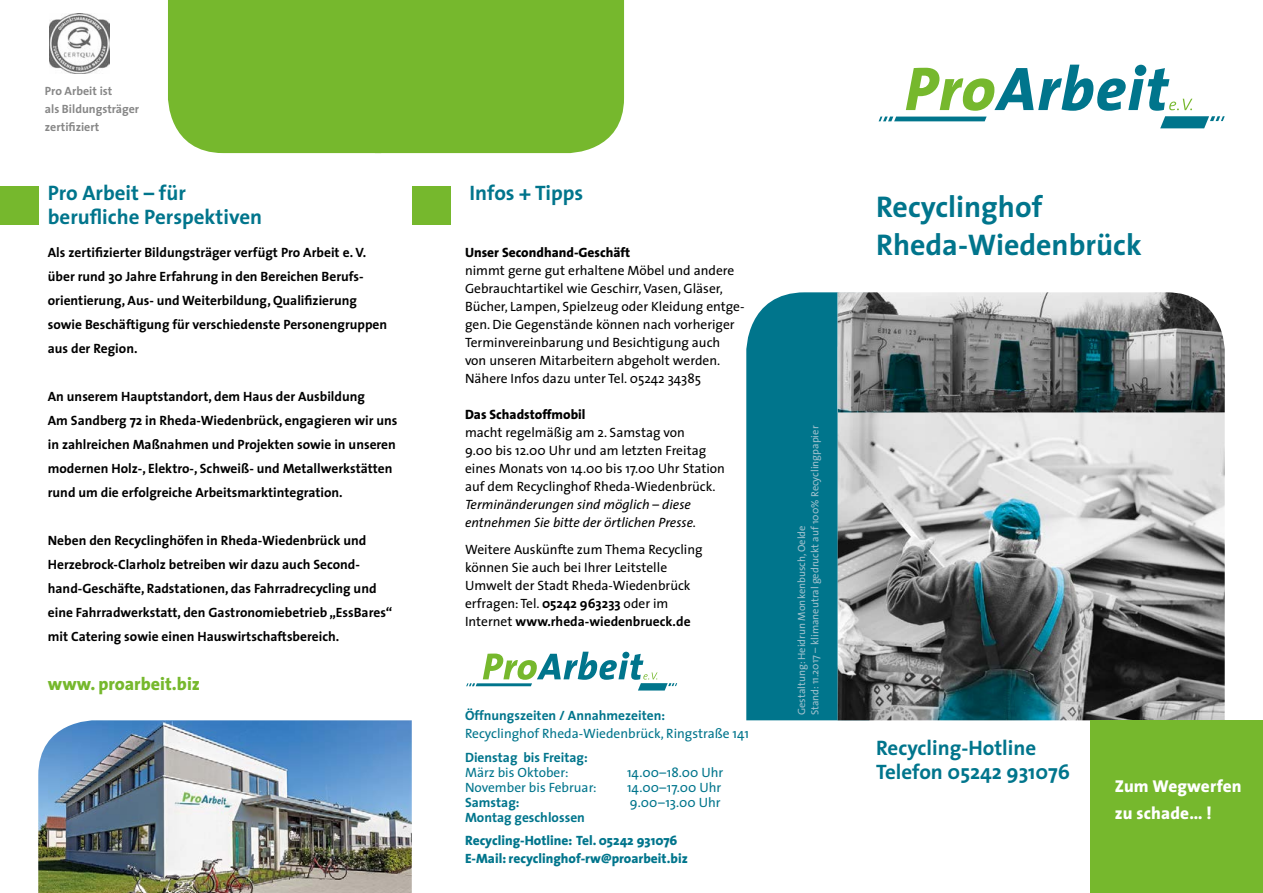
<style>
.page{position:relative;width:1263px;height:893px;background:#fff}
.page>*{position:absolute;margin:0;border:0;box-sizing:border-box;transform-origin:0 0}
.t1{font:700 30px/37.8px "The Sans";color:#00758c}
.t2{font:700 21px/24px "The Sans";color:#00758c}
.t3{font:800 18px "The Sans";color:#76b82d}
.t4{font:800 17.25px/27px "The Sans";letter-spacing:.01em;color:#fff}
.t5{font:700 13.5px/24px "The Sans";color:#000}
.t6{font:13.5px/18px "The Sans";color:#000}
.t7{font:13.5px "The Sans";color:#00758c}
.t8{font:700 13.5px "The Sans";color:#00758c}
.t9{font:800 13.5px/18px "The Sans";color:#00758c}
.t10{font:italic 13.5px/18px "The Sans";color:#000}
.t11{font:800 13.5px "The Sans";color:#000}
.t12{font:700 12px/18px "The Sans";color:#878787}
.t13{font:10.5px/13.5px "The Sans";color:#a1c1ce}
.s1{font-weight:700}
</style>
<div class="page">
<div style="left:746px;top:292px;width:92px;height:428px;background:#00758c"></div>
<svg style="left:878px;top:65px;width:347px;height:63px"></svg>
<svg style="left:466px;top:652px;width:211px;height:38px"></svg>
<img style="left:838px;top:412px;width:387px;height:308px">
<img style="left:838px;top:292px;width:387px;height:120px">
<div style="left:1090px;top:720px;width:173px;height:173px;background:#76b82d"></div>
<div style="left:168px;top:0;width:456px;height:153px;background:#76b82d"></div>
<img style="left:38px;top:720px;width:374px;height:173px">
<div style="left:0;top:186px;width:38px;height:38px;background:#76b82d"></div>
<div style="left:412px;top:186px;width:39px;height:38px;background:#76b82d"></div>
<img style="left:49px;top:14px;width:61px;height:59px">
<p class="t12" style="left:45px;top:81px;width:96px">Pro Arbeit ist<br>als Bildungsträger zertifiziert</p>
<h2 class="t2" style="left:48px;top:181px;width:139px">Pro Arbeit – für</h2>
<h2 class="t2" style="left:470px;top:181px;width:115px">Infos + Tipps</h2>
<h2 class="t2" style="left:48px;top:205px;width:216px">berufliche Perspektiven</h2>
<p class="t5" style="left:48px;top:240px;width:341px">Als zertifizierter Bildungsträger verfügt Pro Arbeit e. V. über rund 30 Jahre Erfahrung in den Bereichen Berufs&shy;orientierung, Aus- und Weiterbildung, Qualifizierung sowie Beschäftigung für verschiedenste Personengruppen aus der Region.</p>
<p class="t5" style="left:48px;top:384px;width:351px">An unserem Hauptstandort, dem Haus der Ausbildung<br>Am Sandberg 72 in Rheda-Wiedenbrück, engagieren wir uns in zahlreichen Maßnahmen und Projekten sowie in unseren modernen Holz-, Elektro-, Schweiß- und Metallwerkstätten rund um die erfolgreiche Arbeitsmarktintegration.</p>
<p class="t5" style="left:48px;top:528px;width:346px">Neben den Recyclinghöfen in Rheda-Wiedenbrück und Herzebrock-Clarholz betreiben wir dazu auch Second&shy;hand-Geschäfte, Radstationen, das Fahrradrecycling und eine Fahrradwerkstatt, den Gastronomiebetrieb „EssBares“ mit Catering sowie einen Hauswirtschaftsbereich.</p>
<h3 class="t3" style="left:48px;top:668px;width:154px">www. proarbeit.biz</h3>
<p class="t11" style="left:465px;top:241px;width:167px">Unser Secondhand-Geschäft</p>
<p class="t6" style="left:465px;top:261px;width:281px">nimmt gerne gut erhaltene Möbel und andere Gebrauchtartikel wie Geschirr, Vasen, Gläser, Bücher, Lampen, Spielzeug oder Kleidung entge&shy;gen. Die Gegenstände können nach vorheriger Terminvereinbarung und Besichtigung auch von unseren Mitarbeitern abgeholt werden.<br>Nähere Infos dazu unter Tel. 05242 34385</p>
<p class="t11" style="left:465px;top:403px;width:122px">Das Schadstoffmobil</p>
<p class="t6" style="left:465px;top:423px;width:261px">macht regelmäßig am 2. Samstag von<br>9.00 bis 12.00 Uhr und am letzten Freitag eines Monats von 14.00 bis 17.00 Uhr Station auf dem Recyclinghof Rheda-Wiedenbrück.</p>
<p class="t10" style="left:465px;top:495px;width:233px">Terminänderungen sind möglich – diese entnehmen Sie bitte der örtlichen Presse.</p>
<p class="t6" style="left:465px;top:540px;width:239px">Weitere Auskünfte zum Thema Recycling können Sie auch bei Ihrer Leitstelle Umwelt der Stadt Rheda-Wiedenbrück erfragen: Tel. <span class="s1">05242 963233</span> oder im Internet <span class="s1">www.rheda-wiedenbrueck.de</span></p>
<p class="t8" style="left:465px;top:704px;width:202px">Öffnungszeiten / Annahmezeiten:</p>
<p class="t7" style="left:465px;top:723px;width:285px">Recyclinghof Rheda-Wiedenbrück, Ringstraße 141</p>
<p class="t8" style="left:465px;top:746px;width:124px">Dienstag bis Freitag:</p>
<p class="t7" style="left:465px;top:762px;width:105px">März bis Oktober:</p>
<p class="t7" style="left:627px;top:762px;width:98px">14.00–18.00 Uhr</p>
<p class="t7" style="left:465px;top:777px;width:133px">November bis Februar:</p>
<p class="t7" style="left:627px;top:777px;width:96px">14.00–17.00 Uhr</p>
<p class="t8" style="left:465px;top:791px;width:56px">Samstag:</p>
<p class="t7" style="left:630px;top:792px;width:92px">9.00–13.00 Uhr</p>
<p class="t8" style="left:465px;top:806px;width:121px">Montag geschlossen</p>
<p class="t9" style="left:465px;top:831px;width:224px">Recycling-Hotline: Tel. 05242 931076<br>E-Mail: recyclinghof-rw@proarbeit.biz</p>
<p class="t13" style="left:794px;top:715px;width:291px;rotate:-90deg">Gestaltung: Heidrun Monkenbusch, Oelde<br>Stand: 11.2017 – klimaneutral gedruckt auf 100% Recyclingpapier</p>
<h1 class="t1" style="left:876px;top:187px;width:267px">Recyclinghof<br>Rheda-Wiedenbrück</h1>
<h2 class="t2" style="left:876px;top:735px;width:195px">Recycling-Hotline<br>Telefon 05242 931076</h2>
<p class="t4" style="left:1115px;top:772px;width:128px">Zum Wegwerfen zu schade… !</p>
</div>
